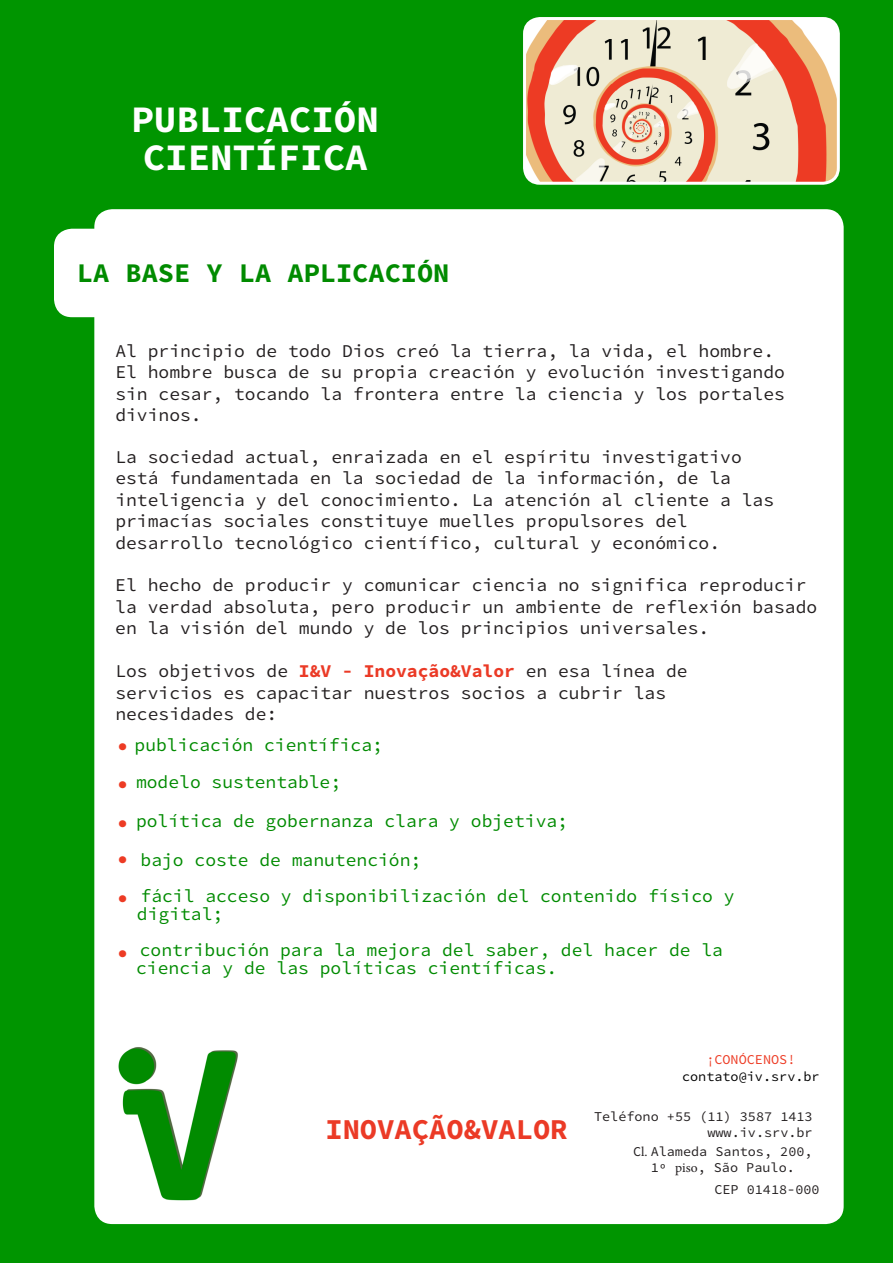
<style>
.page{position:relative;width:893px;height:1263px;background:#009500}
.page>*{position:absolute;margin:0;border:0;box-sizing:border-box;transform-origin:0 0}
.t1{font:700 37.5px/37.5px "Source Code Pro";color:#fff;text-align:center}
.t2{font:700 28.8px "Source Code Pro";color:#eb3a26}
.t3{font:700 27px "Source Code Pro";color:#018b00}
.t4{font:18px/21.6px "Source Code Pro";color:#231f20}
.t5{font:18px/17.7px "Source Code Pro";color:#018b00}
.t6{font:13.5px/16.2px "Source Code Pro";color:#231f20;text-align:center}
.t7{font:13.5px "Source Code Pro";color:#000}
.t8{font:13.5px "Source Code Pro";color:#ed3b24}
.s1{font-weight:700;color:#eb3a26}
.s2{font-size:24px;color:#ed3b24}
.s3{font-family:"Minion Pro"}
</style>
<div class="page">
<div style="left:94px;top:209px;width:750px;height:1015px;background:#fff;border-radius:18px"></div>
<div style="left:54px;top:229px;width:604px;height:88px;background:#fff;border-radius:18px"></div>
<img style="left:118px;top:1047px;width:120px;height:154px">
<img style="left:524px;top:19px;width:314px;height:164px">
<div style="left:523px;top:17px;width:317px;height:168px;border:3px solid #fff;border-radius:15px"></div>
<p class="t1" style="left:131px;top:101px;width:249px">PUBLICACIÓN<br>CIENTÍFICA</p>
<p class="t3" style="left:77px;top:256px;width:374px">LA BASE Y LA APLICACIÓN</p>
<p class="t4" style="left:115px;top:340px;width:671px">Al principio de todo Dios creó la tierra, la vida, el hombre.<br>El hombre busca de su propia creación y evolución investigando sin cesar, tocando la frontera entre la ciencia y los portales divinos.</p>
<p class="t4" style="left:115px;top:446px;width:660px">La sociedad actual, enraizada en el espíritu investigativo está fundamentada en la sociedad de la información, de la inteligencia y del conocimiento. La atención al cliente a las primacías sociales constituye muelles propulsores del desarrollo tecnológico científico, cultural y económico.</p>
<p class="t4" style="left:115px;top:574px;width:704px">El hecho de producir y comunicar ciencia no significa reproducir la verdad absoluta, pero producir un ambiente de reflexión basado en la visión del mundo y de los principios universales.</p>
<p class="t4" style="left:115px;top:660px;width:574px">Los objetivos de <span class="s1">I&amp;V - Inovação&amp;Valor</span> en esa línea de servicios es capacitar nuestros socios a cubrir las necesidades de:</p>
<p class="t5" style="left:115px;top:736px;width:269px"><span class="s2">•</span> publicación científica;</p>
<p class="t5" style="left:115px;top:773px;width:227px"><span class="s2">•</span> modelo sustentable;</p>
<p class="t5" style="left:115px;top:812px;width:454px"><span class="s2">•</span> política de gobernanza clara y objetiva;</p>
<p class="t5" style="left:115px;top:851px;width:308px"><span class="s2">•</span> bajo coste de manutención;</p>
<p class="t5" style="left:137px;top:887px;width:599px;text-indent:-22px"><span class="s2">•</span> fácil acceso y disponibilización del contenido físico y digital;</p>
<p class="t5" style="left:136px;top:941px;width:588px;text-indent:-21px"><span class="s2">•</span> contribución para la mejora del saber, del hacer de la ciencia y de las políticas científicas.</p>
<p class="t2" style="left:325px;top:1111px;width:244px">INOVAÇÃO&amp;VALOR</p>
<p class="t8" style="left:706px;top:1051px;width:91px">¡CONÓCENOS!</p>
<p class="t7" style="left:682px;top:1068px;width:139px">contato@iv.srv.br</p>
<p class="t6" style="left:594px;top:1108px;width:220px;line-height:15.8px;text-align:right">Teléfono +55 (11) 3587 1413 www.iv.srv.br</p>
<p class="t6" style="left:633px;top:1144px;width:181px">C<span class="s3">l.</span> Alameda Santos, 200,<br>1º <span class="s3">piso</span>, São Paulo.</p>
<p class="t6" style="left:714px;top:1181px;width:107px">CEP 01418-000</p>
</div>
